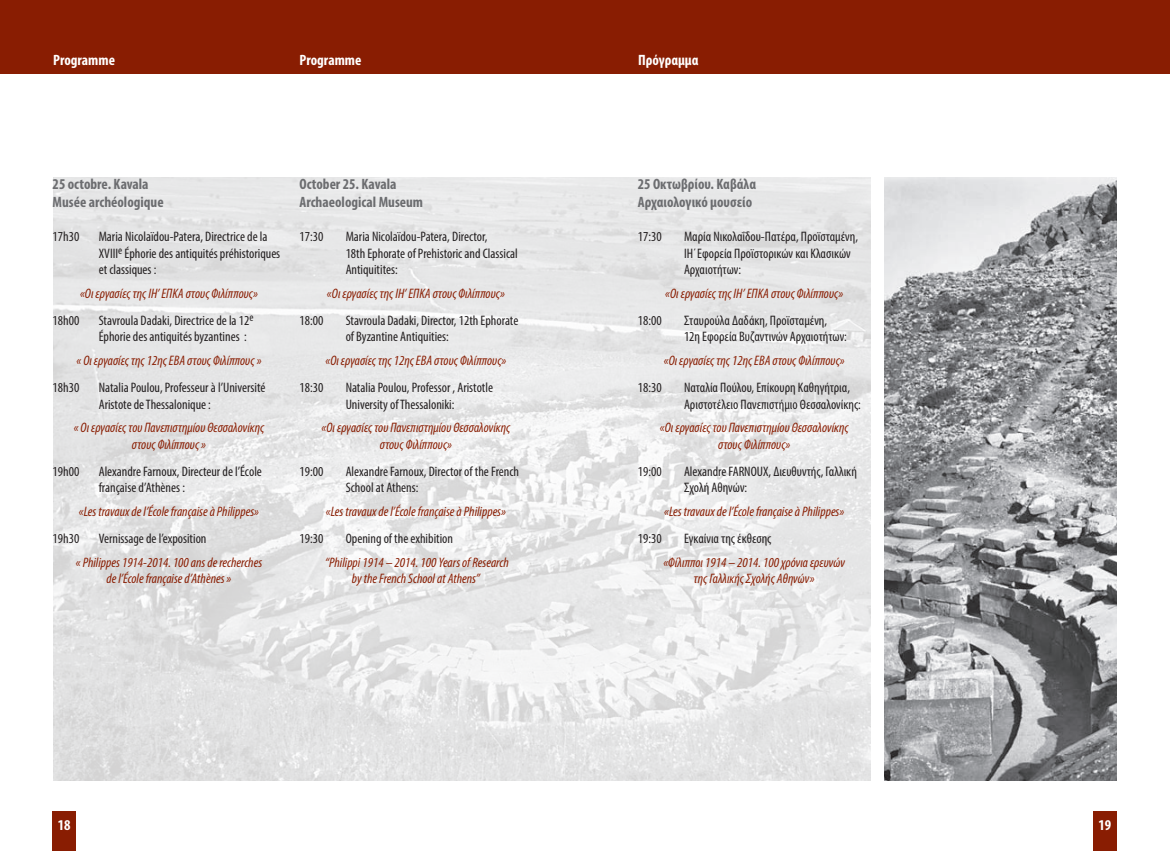
<style>
.page{position:relative;width:1170px;height:851px;background:#fff}
.page>*{position:absolute;margin:0;border:0;box-sizing:border-box;transform-origin:0 0}
.titles{font:700 condensed 15px "Myriad Pro";color:#6c6d70}
.titles-2{font:700 condensed 15px "Myriad Pro";color:#fff}
.Prog-title{font:italic condensed 13.75px/16.5px "Myriad Pro";color:#891d02;text-align:center}
.Prog-F{font:condensed 13.75px/16.5px "Myriad Pro";color:#231f20}
.Prog-G{font:condensed 13.75px/16.5px "Myriad Pro";color:#231f20}
.Prog-E{font:condensed 13.75px/16.5px "Myriad Pro";color:#231f20}
</style>
<div class="page">
<div style="left:52px;top:811px;width:24px;height:39px;background:#891d02"></div>
<div style="left:1092px;top:811px;width:24px;height:39px;background:#891d02"></div>
<img style="left:53px;top:177px;width:817px;height:603px">
<div style="left:0;top:0;width:1169px;height:74px;background:#891d02"></div>
<img style="left:884px;top:177px;width:232px;height:603px">
<p class="titles-2" style="left:53px;top:51px;width:63px">Programme</p>
<p class="titles-2" style="left:299px;top:51px;width:63px">Programme</p>
<p class="titles-2" style="left:638px;top:51px;width:62px">Πρόγραμμα</p>
<p class="titles" style="left:53px;top:174px;width:97px">25 octobre. Kavala</p>
<p class="titles" style="left:53px;top:192px;width:112px">Musée archéologique</p>
<p class="Prog-F" style="left:53px;top:228px;width:28px">17h30</p>
<p class="Prog-F" style="left:99px;top:228px;width:183px">Maria Nicolaïdou-Patera, Directrice de la<br>XVIII<sup>e</sup> Éphorie des antiquités préhistoriques et classiques :</p>
<p class="Prog-title" style="left:80px;top:285px;width:179px">«Οι εργασίες της ΙΗ’ ΕΠΚΑ στους Φιλίππους»</p>
<p class="Prog-F" style="left:53px;top:312px;width:28px">18h00</p>
<p class="Prog-F" style="left:99px;top:312px;width:156px">Stavroula Dadaki, Directrice de la 12<sup>e<br></sup>Éphorie des antiquités byzantines :</p>
<p class="Prog-title" style="left:76px;top:352px;width:186px">« Οι εργασίες της 12ης ΕΒΑ στους Φιλίππους »</p>
<p class="Prog-F" style="left:53px;top:379px;width:28px">18h30</p>
<p class="Prog-F" style="left:99px;top:379px;width:168px">Natalia Poulou, Professeur à l’Université<br>Aristote de Thessalonique :</p>
<p class="Prog-title" style="left:74px;top:419px;width:192px">« Οι εργασίες του Πανεπιστημίου Θεσσαλονίκης στους Φιλίππους »</p>
<p class="Prog-F" style="left:53px;top:463px;width:28px">19h00</p>
<p class="Prog-F" style="left:99px;top:463px;width:165px">Alexandre Farnoux, Directeur de l’École française d’Athènes :</p>
<p class="Prog-title" style="left:79px;top:503px;width:182px">«Les travaux de l’École française à Philippes»</p>
<p class="Prog-F" style="left:53px;top:530px;width:28px">19h30</p>
<p class="Prog-F" style="left:99px;top:530px;width:109px">Vernissage de l’exposition</p>
<p class="Prog-title" style="left:76px;top:553px;width:188px">« Philippes 1914-2014. 100 ans de recherches de l’École française d’Athènes »</p>
<p class="titles" style="left:299px;top:174px;width:98px">October 25. Kavala</p>
<p class="titles" style="left:299px;top:192px;width:125px">Archaeological Museum</p>
<p class="Prog-E" style="left:299px;top:228px;width:25px">17:30</p>
<p class="Prog-E" style="left:345px;top:228px;width:174px">Maria Nicolaïdou-Patera, Director,<br>18th Ephorate of Prehistoric and Classical<br>Antiquitites:</p>
<p class="Prog-title" style="left:327px;top:285px;width:179px">«Οι εργασίες της ΙΗ’ ΕΠΚΑ στους Φιλίππους»</p>
<p class="Prog-E" style="left:299px;top:312px;width:25px">18:00</p>
<p class="Prog-E" style="left:345px;top:312px;width:174px">Stavroula Dadaki, Director, 12th Ephorate of Byzantine Antiquities:</p>
<p class="Prog-title" style="left:325px;top:352px;width:183px">«Οι εργασίες της 12ης ΕΒΑ στους Φιλίππους»</p>
<p class="Prog-E" style="left:299px;top:379px;width:25px">18:30</p>
<p class="Prog-E" style="left:345px;top:379px;width:149px">Natalia Poulou, Professor , Aristotle<br>University of Thessaloniki:</p>
<p class="Prog-title" style="left:321px;top:419px;width:190px">«Οι εργασίες του Πανεπιστημίου Θεσσαλονίκης στους Φιλίππους»</p>
<p class="Prog-E" style="left:299px;top:463px;width:25px">19:00</p>
<p class="Prog-E" style="left:345px;top:463px;width:175px">Alexandre Farnoux, Director of the French<br>School at Athens:</p>
<p class="Prog-title" style="left:326px;top:503px;width:182px">«Les travaux de l’École française à Philippes»</p>
<p class="Prog-E" style="left:299px;top:530px;width:25px">19:30</p>
<p class="Prog-E" style="left:345px;top:530px;width:109px">Opening of the exhibition</p>
<p class="Prog-title" style="left:325px;top:553px;width:185px">“Philippi 1914 – 2014. 100 Years of Research by the French School at Athens”</p>
<p class="titles" style="left:638px;top:174px;width:120px">25 Οκτωβρίου. Καβάλα</p>
<p class="titles" style="left:638px;top:192px;width:116px">Αρχαιολογικό μουσείο</p>
<p class="Prog-G" style="left:638px;top:228px;width:25px">17:30</p>
<p class="Prog-G" style="left:684px;top:228px;width:176px">Μαρία Νικολαΐδου-Πατέρα, Προϊσταμένη,<br>ΙΗ΄Εφορεία Προϊστορικών και Κλασικών<br>Αρχαιοτήτων:</p>
<p class="Prog-title" style="left:665px;top:285px;width:179px">«Οι εργασίες της ΙΗ’ ΕΠΚΑ στους Φιλίππους»</p>
<p class="Prog-G" style="left:638px;top:312px;width:25px">18:00</p>
<p class="Prog-G" style="left:684px;top:312px;width:164px">Σταυρούλα Δαδάκη, Προϊσταμένη,<br>12η Εφορεία Βυζαντινών Αρχαιοτήτων:</p>
<p class="Prog-title" style="left:663px;top:352px;width:183px">«Οι εργασίες της 12ης ΕΒΑ στους Φιλίππους»</p>
<p class="Prog-G" style="left:638px;top:379px;width:25px">18:30</p>
<p class="Prog-G" style="left:684px;top:379px;width:178px">Ναταλία Πούλου, Eπίκουρη Καθηγήτρια,<br>Αριστοτέλειο Πανεπιστήμιο Θεσσαλονίκης:</p>
<p class="Prog-title" style="left:660px;top:419px;width:190px">«Οι εργασίες του Πανεπιστημίου Θεσσαλονίκης στους Φιλίππους»</p>
<p class="Prog-G" style="left:638px;top:463px;width:25px">19:00</p>
<p class="Prog-G" style="left:684px;top:463px;width:174px">Alexandre FARNOUX, Διευθυντής, Γαλλική<br>Σχολή Αθηνών:</p>
<p class="Prog-title" style="left:664px;top:503px;width:182px">«Les travaux de l’École française à Philippes»</p>
<p class="Prog-G" style="left:638px;top:530px;width:25px">19:30</p>
<p class="Prog-G" style="left:684px;top:530px;width:89px">Εγκαίνια της έκθεσης</p>
<p class="Prog-title" style="left:663px;top:553px;width:183px">«Φίλιπποι 1914 – 2014. 100 χρόνια ερευνών της Γαλλικής Σχολής Αθηνών»</p>
<p class="titles-2" style="left:58px;top:815px;width:14px">18</p>
<p class="titles-2" style="left:1098px;top:815px;width:14px">19</p>
</div>
